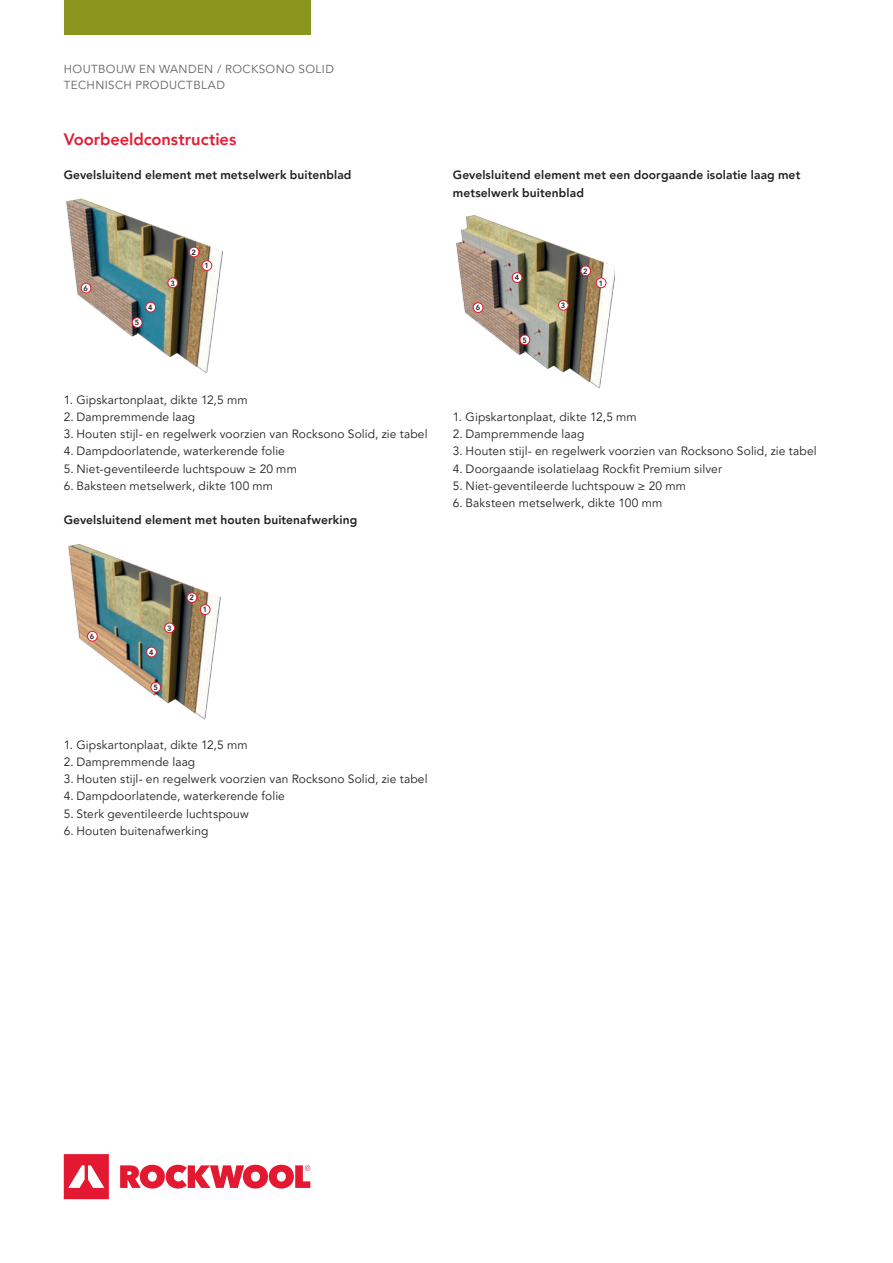
<style>
.page{position:relative;width:893px;height:1263px;background:#fff}
.page>*{position:absolute;margin:0;border:0;box-sizing:border-box;transform-origin:0 0}
.t1{font:800 16.5px "Avenir LT Pro";letter-spacing:-.005em;color:#e31c33}
.t2{font:12px "Avenir LT Pro";letter-spacing:.01em;color:#231f20}
.t3{font:800 12px/17.2px "Avenir LT Pro";letter-spacing:.01em;color:#231f20}
.t4{font:11.7px/16.5px "Avenir LT Pro";letter-spacing:.035em;color:#636366}
.t5{font:800 7.5px "Avenir LT Pro";color:#231f20}
</style>
<div class="page">
<div style="left:64px;top:0;width:246px;height:34px;background:#8a951e"></div>
<svg style="left:64px;top:1154px;width:246px;height:45px"></svg>
<img style="left:456px;top:215px;width:159px;height:173px">
<div style="left:596px;top:278px;width:10px;height:10px;background:#fff;border-radius:50%"></div>
<div style="left:596px;top:278px;width:10px;height:10px;border:1px solid #e21931;border-radius:50%"></div>
<div style="left:581px;top:266px;width:10px;height:10px;background:#fff;border-radius:50%"></div>
<div style="left:580px;top:266px;width:11px;height:10px;border:1px solid #e21931;border-radius:50%"></div>
<div style="left:558px;top:300px;width:10px;height:10px;background:#fff;border-radius:50%"></div>
<div style="left:558px;top:300px;width:11px;height:11px;border:1px solid #e21931;border-radius:50%"></div>
<div style="left:512px;top:273px;width:10px;height:9px;background:#fff;border-radius:50%"></div>
<div style="left:512px;top:272px;width:10px;height:11px;border:1px solid #e21931;border-radius:50%"></div>
<div style="left:520px;top:335px;width:10px;height:10px;background:#fff;border-radius:50%"></div>
<div style="left:520px;top:335px;width:10px;height:10px;border:1px solid #e21931;border-radius:50%"></div>
<div style="left:473px;top:303px;width:10px;height:9px;background:#fff;border-radius:50%"></div>
<div style="left:473px;top:302px;width:10px;height:11px;border:1px solid #e21931;border-radius:50%"></div>
<img style="left:68px;top:544px;width:153px;height:176px">
<div style="left:200px;top:605px;width:10px;height:9px;background:#fff;border-radius:50%"></div>
<div style="left:200px;top:604px;width:10px;height:11px;border:1px solid #e21931;border-radius:50%"></div>
<div style="left:187px;top:593px;width:10px;height:9px;background:#fff;border-radius:50%"></div>
<div style="left:187px;top:592px;width:10px;height:11px;border:1px solid #e21931;border-radius:50%"></div>
<div style="left:165px;top:623px;width:9px;height:10px;background:#fff;border-radius:50%"></div>
<div style="left:164px;top:623px;width:11px;height:10px;border:1px solid #e21931;border-radius:50%"></div>
<div style="left:147px;top:647px;width:9px;height:10px;background:#fff;border-radius:50%"></div>
<div style="left:146px;top:647px;width:11px;height:10px;border:1px solid #e21931;border-radius:50%"></div>
<div style="left:151px;top:682px;width:10px;height:10px;background:#fff;border-radius:50%"></div>
<div style="left:151px;top:682px;width:10px;height:10px;border:1px solid #e21931;border-radius:50%"></div>
<div style="left:88px;top:631px;width:9px;height:10px;background:#fff;border-radius:50%"></div>
<div style="left:87px;top:631px;width:11px;height:10px;border:1px solid #e21931;border-radius:50%"></div>
<img style="left:66px;top:198px;width:157px;height:175px">
<div style="left:202px;top:261px;width:10px;height:9px;background:#fff;border-radius:50%"></div>
<div style="left:202px;top:260px;width:10px;height:11px;border:1px solid #e21931;border-radius:50%"></div>
<div style="left:189px;top:247px;width:10px;height:10px;background:#fff;border-radius:50%"></div>
<div style="left:189px;top:247px;width:10px;height:10px;border:1px solid #e21931;border-radius:50%"></div>
<div style="left:168px;top:278px;width:10px;height:10px;background:#fff;border-radius:50%"></div>
<div style="left:168px;top:278px;width:10px;height:10px;border:1px solid #e21931;border-radius:50%"></div>
<div style="left:146px;top:302px;width:10px;height:10px;background:#fff;border-radius:50%"></div>
<div style="left:145px;top:302px;width:11px;height:10px;border:1px solid #e21931;border-radius:50%"></div>
<div style="left:132px;top:318px;width:10px;height:9px;background:#fff;border-radius:50%"></div>
<div style="left:132px;top:317px;width:10px;height:11px;border:1px solid #e21931;border-radius:50%"></div>
<div style="left:81px;top:283px;width:10px;height:10px;background:#fff;border-radius:50%"></div>
<div style="left:81px;top:283px;width:10px;height:10px;border:1px solid #e21931;border-radius:50%"></div>
<p class="t4" style="left:64px;top:61px;width:272px">HOUTBOUW EN WANDEN / ROCKSONO SOLID<br>TECHNISCH PRODUCTBLAD</p>
<h1 class="t1" style="left:64px;top:129px;width:174px">Voorbeeldconstructies</h1>
<p class="t3" style="left:64px;top:167px;width:289px">Gevelsluitend element met metselwerk buitenblad</p>
<p class="t5" style="left:84px;top:284px;width:6px">6</p>
<p class="t5" style="left:135px;top:318px;width:6px">5</p>
<p class="t5" style="left:148px;top:303px;width:6px">4</p>
<p class="t5" style="left:170px;top:278px;width:6px">3</p>
<p class="t5" style="left:192px;top:248px;width:6px">2</p>
<p class="t5" style="left:204px;top:261px;width:6px">1</p>
<p class="t2" style="left:64px;top:392px;width:185px">1. Gipskartonplaat, dikte 12,5 mm</p>
<p class="t2" style="left:64px;top:410px;width:133px">2. Dampremmende laag</p>
<p class="t2" style="left:64px;top:427px;width:365px">3. Houten stijl- en regelwerk voorzien van Rocksono Solid, zie tabel</p>
<p class="t2" style="left:64px;top:444px;width:223px">4. Dampdoorlatende, waterkerende folie</p>
<p class="t2" style="left:64px;top:461px;width:235px">5. Niet-geventileerde luchtspouw ≥ 20 mm</p>
<p class="t2" style="left:64px;top:479px;width:211px">6. Baksteen metselwerk, dikte 100 mm</p>
<p class="t3" style="left:64px;top:512px;width:295px">Gevelsluitend element met houten buitenafwerking</p>
<p class="t3" style="left:453px;top:167px;width:349px">Gevelsluitend element met een doorgaande isolatie laag met metselwerk buitenblad</p>
<p class="t5" style="left:476px;top:303px;width:6px">6</p>
<p class="t5" style="left:515px;top:273px;width:6px">4</p>
<p class="t5" style="left:522px;top:335px;width:6px">5</p>
<p class="t5" style="left:561px;top:301px;width:6px">3</p>
<p class="t5" style="left:583px;top:266px;width:6px">2</p>
<p class="t5" style="left:599px;top:278px;width:6px">1</p>
<p class="t2" style="left:453px;top:410px;width:185px">1. Gipskartonplaat, dikte 12,5 mm</p>
<p class="t2" style="left:453px;top:427px;width:133px">2. Dampremmende laag</p>
<p class="t2" style="left:453px;top:444px;width:365px">3. Houten stijl- en regelwerk voorzien van Rocksono Solid, zie tabel</p>
<p class="t2" style="left:453px;top:461px;width:271px">4. Doorgaande isolatielaag Rockfit Premium silver</p>
<p class="t2" style="left:453px;top:479px;width:235px">5. Niet-geventileerde luchtspouw ≥ 20 mm</p>
<p class="t2" style="left:453px;top:496px;width:211px">6. Baksteen metselwerk, dikte 100 mm</p>
<p class="t5" style="left:90px;top:632px;width:6px">6</p>
<p class="t5" style="left:149px;top:648px;width:6px">4</p>
<p class="t5" style="left:167px;top:623px;width:6px">3</p>
<p class="t5" style="left:153px;top:683px;width:6px">5</p>
<p class="t5" style="left:190px;top:593px;width:6px">2</p>
<p class="t5" style="left:203px;top:605px;width:6px">1</p>
<p class="t2" style="left:64px;top:737px;width:185px">1. Gipskartonplaat, dikte 12,5 mm</p>
<p class="t2" style="left:64px;top:755px;width:133px">2. Dampremmende laag</p>
<p class="t2" style="left:64px;top:772px;width:365px">3. Houten stijl- en regelwerk voorzien van Rocksono Solid, zie tabel</p>
<p class="t2" style="left:64px;top:789px;width:223px">4. Dampdoorlatende, waterkerende folie</p>
<p class="t2" style="left:64px;top:806px;width:186px">5. Sterk geventileerde luchtspouw</p>
<p class="t2" style="left:64px;top:824px;width:146px">6. Houten buitenafwerking</p>
</div>
